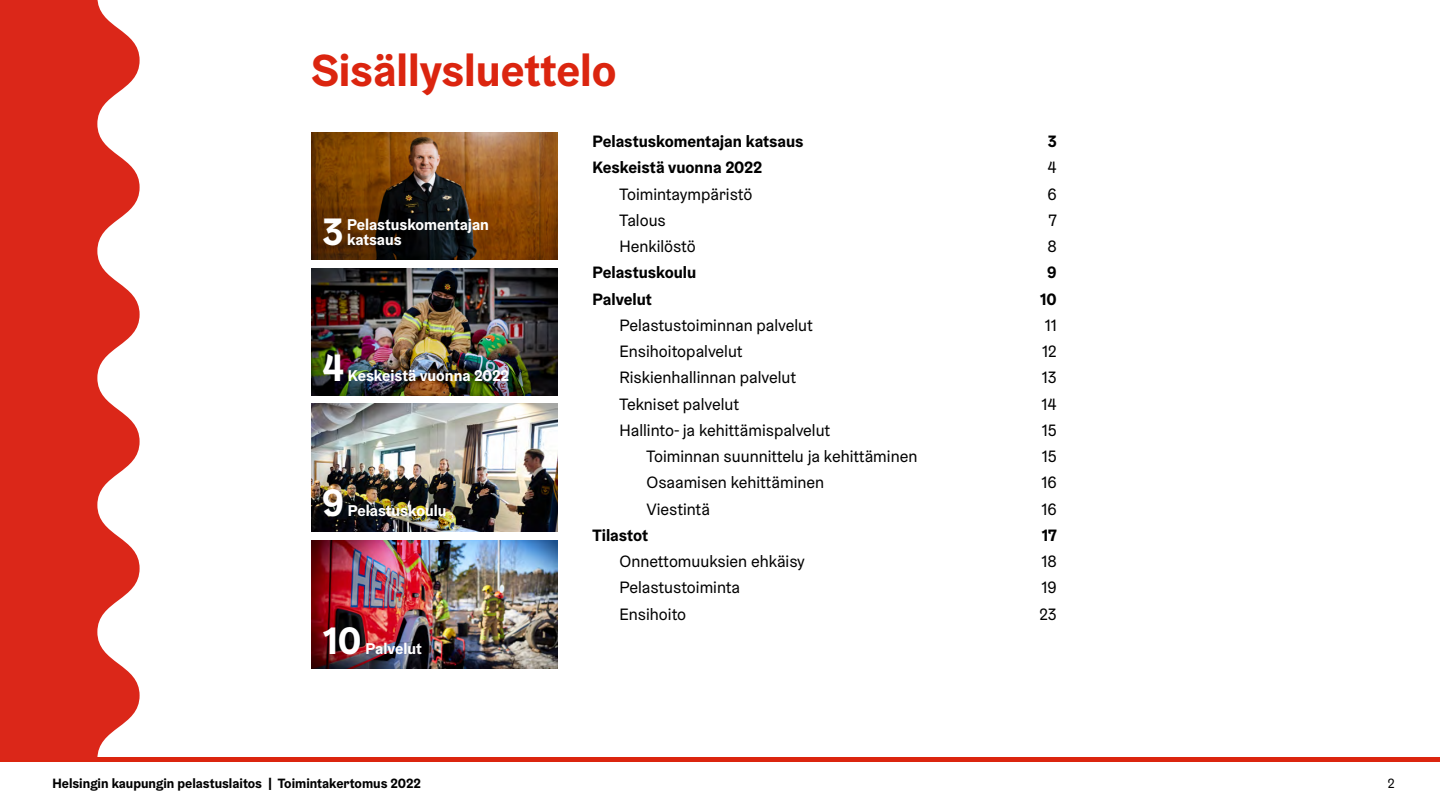
<style>
.page{position:relative;width:1440px;height:810px;background:#fff}
.page>*{position:absolute;margin:0;border:0;box-sizing:border-box;transform-origin:0 0}
.t1{font:700 45px "Helsinki Grotesk";color:#db250f}
.Otsikko_60_pt{font:700 38.33px "Helsinki Grotesk";color:#fff}
.t2{font:16.5px "Helsinki Grotesk";color:#000}
.Leipis_1_kpl_Helsink{font:700 16.5px "Helsinki Grotesk";color:#000}
.Otsikko_60_pt-2{font:700 15.67px "Helsinki Grotesk";color:#fff}
.t3{font:700 13.5px "Helsinki Grotesk";color:#000}
.t4{font:13.5px "Helsinki Grotesk";color:#000}
</style>
<div class="page">
<div style="left:0;top:757px;width:1440px;height:5px;background:#db250f"></div>
<svg style="left:0;top:0;width:140px;height:757px;background:#e0473b"></svg>
<img style="left:311px;top:132px;width:247px;height:128px">
<img style="left:311px;top:269px;width:247px;height:127px">
<img style="left:311px;top:404px;width:247px;height:127px">
<img style="left:311px;top:540px;width:247px;height:128px">
<p class="t1" style="left:311px;top:41px;width:307px">Sisällysluettelo</p>
<h1 class="Otsikko_60_pt" style="left:322px;top:208px;width:22px">3</h1>
<h1 class="Otsikko_60_pt-2" style="left:347px;top:214px;width:144px">Pelastuskomentajan</h1>
<h1 class="Otsikko_60_pt-2" style="left:347px;top:230px;width:56px">katsaus</h1>
<h1 class="Otsikko_60_pt" style="left:322px;top:343px;width:23px">4</h1>
<h1 class="Otsikko_60_pt-2" style="left:348px;top:366px;width:163px">Keskeistä vuonna 2022</h1>
<h1 class="Otsikko_60_pt" style="left:322px;top:479px;width:23px">9</h1>
<h1 class="Otsikko_60_pt-2" style="left:348px;top:501px;width:100px">Pelastuskoulu</h1>
<h1 class="Otsikko_60_pt" style="left:323px;top:616px;width:40px">10</h1>
<h1 class="Otsikko_60_pt-2" style="left:365px;top:638px;width:58px">Palvelut</h1>
<p class="Leipis_1_kpl_Helsink" style="left:592px;top:131px;width:212px">Pelastuskomentajan katsaus</p>
<p class="Leipis_1_kpl_Helsink" style="left:1048px;top:131px;width:10px">3</p>
<p class="Leipis_1_kpl_Helsink" style="left:592px;top:157px;width:171px">Keskeistä vuonna 2022</p>
<p class="t2" style="left:1048px;top:157px;width:11px">4</p>
<p class="t2" style="left:620px;top:184px;width:134px">Toimintaympäristö</p>
<p class="t2" style="left:1047px;top:184px;width:11px">6</p>
<p class="t2" style="left:620px;top:210px;width:48px">Talous</p>
<p class="t2" style="left:1048px;top:210px;width:10px">7</p>
<p class="t2" style="left:620px;top:236px;width:78px">Henkilöstö</p>
<p class="t2" style="left:1047px;top:236px;width:11px">8</p>
<p class="Leipis_1_kpl_Helsink" style="left:593px;top:262px;width:105px">Pelastuskoulu</p>
<p class="Leipis_1_kpl_Helsink" style="left:1047px;top:262px;width:11px">9</p>
<p class="Leipis_1_kpl_Helsink" style="left:593px;top:288px;width:61px">Palvelut</p>
<p class="Leipis_1_kpl_Helsink" style="left:1040px;top:288px;width:18px">10</p>
<p class="t2" style="left:620px;top:315px;width:195px">Pelastustoiminnan palvelut</p>
<p class="t2" style="left:1045px;top:315px;width:13px">11</p>
<p class="t2" style="left:620px;top:341px;width:125px">Ensihoitopalvelut</p>
<p class="t2" style="left:1042px;top:341px;width:16px">12</p>
<p class="t2" style="left:620px;top:367px;width:178px">Riskienhallinnan palvelut</p>
<p class="t2" style="left:1042px;top:367px;width:16px">13</p>
<p class="t2" style="left:620px;top:394px;width:121px">Tekniset palvelut</p>
<p class="t2" style="left:1042px;top:394px;width:17px">14</p>
<p class="t2" style="left:620px;top:420px;width:212px">Hallinto- ja kehittämispalvelut</p>
<p class="t2" style="left:1042px;top:420px;width:16px">15</p>
<p class="t2" style="left:647px;top:446px;width:272px">Toiminnan suunnittelu ja kehittäminen</p>
<p class="t2" style="left:1042px;top:446px;width:16px">15</p>
<p class="t2" style="left:646px;top:472px;width:179px">Osaamisen kehittäminen</p>
<p class="t2" style="left:1041px;top:472px;width:17px">16</p>
<p class="t2" style="left:646px;top:499px;width:65px">Viestintä</p>
<p class="t2" style="left:1041px;top:499px;width:17px">16</p>
<p class="Leipis_1_kpl_Helsink" style="left:593px;top:525px;width:57px">Tilastot</p>
<p class="Leipis_1_kpl_Helsink" style="left:1042px;top:525px;width:16px">17</p>
<p class="t2" style="left:620px;top:551px;width:187px">Onnettomuuksien ehkäisy</p>
<p class="t2" style="left:1041px;top:551px;width:17px">18</p>
<p class="t2" style="left:620px;top:577px;width:122px">Pelastustoiminta</p>
<p class="t2" style="left:1042px;top:577px;width:17px">19</p>
<p class="t2" style="left:620px;top:604px;width:68px">Ensihoito</p>
<p class="t2" style="left:1039px;top:604px;width:19px">23</p>
<p class="t3" style="left:52px;top:775px;width:370px">Helsingin kaupungin pelastuslaitos | Toimintakertomus 2022</p>
<p class="t4" style="left:1388px;top:775px;width:9px">2</p>
</div>
